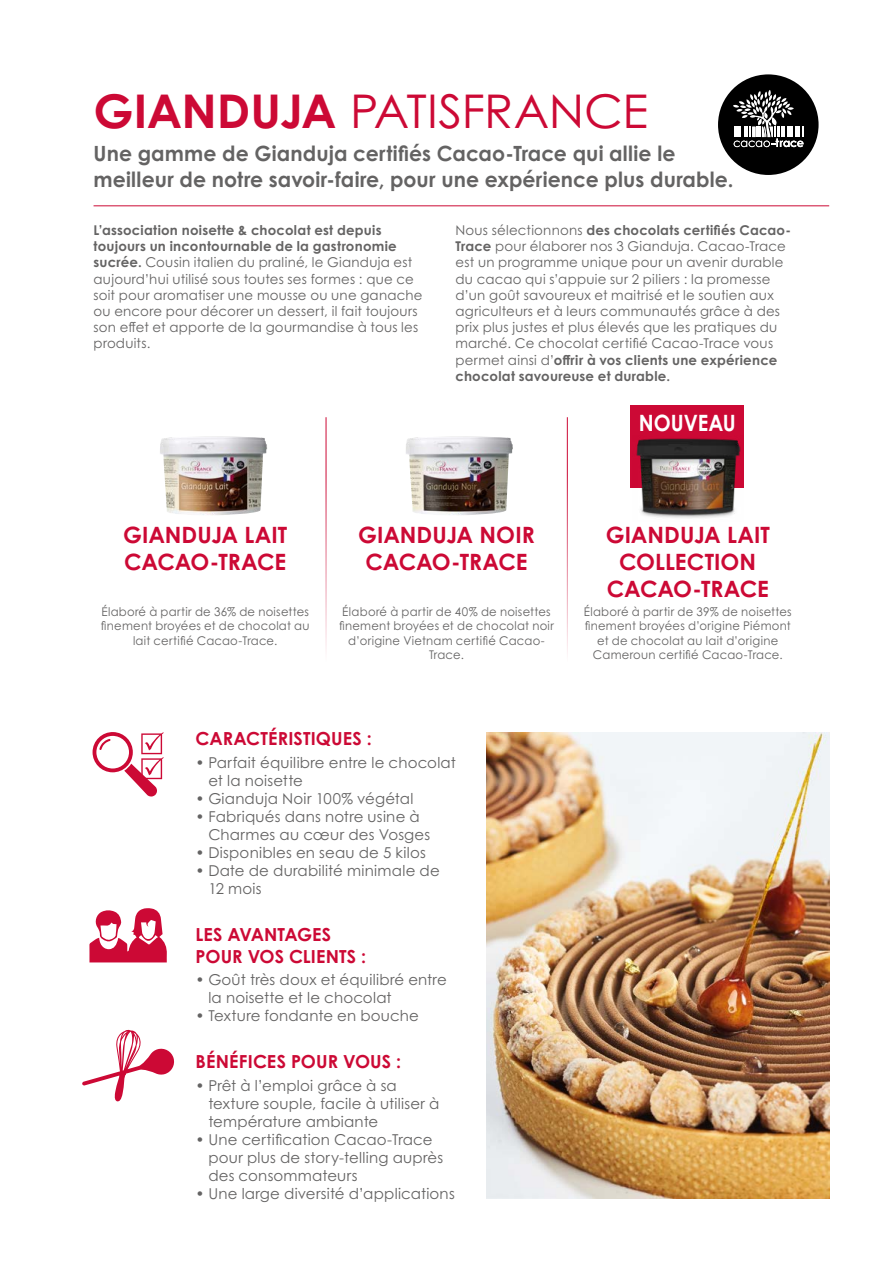
<style>
.page{position:relative;width:893px;height:1263px;background:#fff}
.page>*{position:absolute;margin:0;border:0;box-sizing:border-box;transform-origin:0 0}
.t1{font:46.5px "Century Gothic Pro";letter-spacing:-.01em;color:#cc0935}
.t2{font:700 22.5px/27px "Century Gothic Pro";letter-spacing:-.005em;color:#cc0935;text-align:center}
.t3{font:700 22.5px "Century Gothic Pro";letter-spacing:-.005em;color:#fff;scale:.9 1}
.t4{font:700 21px/25.2px "Century Gothic Pro";letter-spacing:.005em;color:#646363}
.t5{font:700 18px/21.6px "Century Gothic Pro";letter-spacing:.005em;color:#cc0935}
.t6{font:15px/18px "Century Gothic Pro";letter-spacing:.015em;color:#646363}
.t7{font:13.5px/16.2px "Century Gothic Pro";letter-spacing:.02em;color:#646363}
.t8{font:12px/14.4px "Century Gothic Pro";letter-spacing:.02em;color:#646363;text-align:center}
.s1{font-weight:700}
</style>
<div class="page">
<div style="left:630px;top:406px;width:114px;height:82px;background:#cc0935"></div>
<img style="left:486px;top:732px;width:343px;height:466px">
<svg style="left:82px;top:1029px;width:92px;height:73px"></svg>
<hr style="left:94px;top:205px;width:735px;height:1px;background:#cc0935">
<svg style="left:89px;top:908px;width:78px;height:54px"></svg>
<svg style="left:93px;top:732px;width:71px;height:65px"></svg>
<hr style="left:326px;top:417px;width:1px;height:245px;background:#cc0935">
<hr style="left:567px;top:417px;width:1px;height:245px;background:#cc0935">
<div style="left:718px;top:74px;width:101px;height:101px;background:#000;border-radius:50%"></div>
<svg style="left:733px;top:90px;width:71px;height:57px"></svg>
<img style="left:636px;top:438px;width:105px;height:80px">
<img style="left:406px;top:437px;width:107px;height:78px">
<img style="left:160px;top:437px;width:107px;height:78px">
<h1 class="t1" style="left:94px;top:83px;width:556px"><span class="s1">GIANDUJA</span> PATISFRANCE</h1>
<h3 class="t4" style="left:94px;top:141px;width:641px">Une gamme de Gianduja certifiés Cacao-Trace qui allie le meilleur de notre savoir-faire, pour une expérience plus durable.</h3>
<p class="t7" style="left:94px;top:222px;width:331px"><span class="s1">L’association noisette &amp; chocolat est depuis toujours un incontournable de la gastronomie sucrée.</span> Cousin italien du praliné, le Gianduja est aujourd’hui utilisé sous toutes ses formes : que ce soit pour aromatiser une mousse ou une ganache ou encore pour décorer un dessert, il fait toujours son effet et apporte de la gourmandise à tous les produits.</p>
<p class="t7" style="left:455px;top:222px;width:337px">Nous sélectionnons <span class="s1">des chocolats certifiés Cacao-Trace</span> pour élaborer nos 3 Gianduja. Cacao-Trace est un programme unique pour un avenir durable du cacao qui s’appuie sur 2 piliers : la promesse d’un goût savoureux et maitrisé et le soutien aux agriculteurs et à leurs communautés grâce à des prix plus justes et plus élevés que les pratiques du marché. Ce chocolat certifié Cacao-Trace vous permet ainsi d’<span class="s1">offrir à vos clients une expérience chocolat savoureuse et durable.</span></p>
<h2 class="t3" style="left:639px;top:409px;width:109px">NOUVEAU</h2>
<h2 class="t2" style="left:123px;top:521px;width:166px;text-align:left">GIANDUJA LAIT<br>CACAO-TRACE</h2>
<p class="t8" style="left:101px;top:604px;width:210px">Élaboré à partir de 36% de noisettes finement broyées et de chocolat au lait certifié Cacao-Trace.</p>
<h2 class="t2" style="left:358px;top:521px;width:178px">GIANDUJA NOIR<br>CACAO-TRACE</h2>
<p class="t8" style="left:339px;top:604px;width:216px">Élaboré à partir de 40% de noisettes finement broyées et de chocolat noir d’origine Vietnam certifié Cacao-<br>Trace.</p>
<h3 class="t5" style="left:196px;top:728px;width:178px">CARACTÉRISTIQUES :</h3>
<p class="t6" style="left:208px;top:753px;width:249px;text-indent:-13px">• Parfait équilibre entre le chocolat et la noisette</p>
<p class="t6" style="left:196px;top:789px;width:219px">• Gianduja Noir 100% végétal</p>
<p class="t6" style="left:208px;top:807px;width:223px;text-indent:-13px">• Fabriqués dans notre usine à<br>Charmes au cœur des Vosges</p>
<p class="t6" style="left:196px;top:843px;width:232px">• Disponibles en seau de 5 kilos</p>
<p class="t6" style="left:208px;top:861px;width:233px;text-indent:-13px">• Date de durabilité minimale de<br>12 mois</p>
<h3 class="t5" style="left:196px;top:923px;width:172px">LES AVANTAGES<br>POUR VOS CLIENTS :</h3>
<p class="t6" style="left:208px;top:970px;width:240px;text-indent:-13px">• Goût très doux et équilibré entre la noisette et le chocolat</p>
<p class="t6" style="left:196px;top:1006px;width:225px">• Texture fondante en bouche</p>
<h3 class="t5" style="left:196px;top:1051px;width:207px">BÉNÉFICES POUR VOUS :</h3>
<p class="t6" style="left:208px;top:1076px;width:233px;text-indent:-13px">• Prêt à l’emploi grâce à sa texture souple, facile à utiliser à température ambiante</p>
<p class="t6" style="left:208px;top:1130px;width:236px;text-indent:-13px">• Une certification Cacao-Trace pour plus de story-telling auprès des consommateurs</p>
<p class="t6" style="left:196px;top:1184px;width:261px">• Une large diversité d’applications</p>
<h2 class="t2" style="left:606px;top:521px;width:166px">GIANDUJA LAIT<br>COLLECTION<br>CACAO-TRACE</h2>
<p class="t8" style="left:584px;top:604px;width:209px">Élaboré à partir de 39% de noisettes finement broyées d’origine Piémont et de chocolat au lait d’origine Cameroun certifié Cacao-Trace.</p>
</div>
